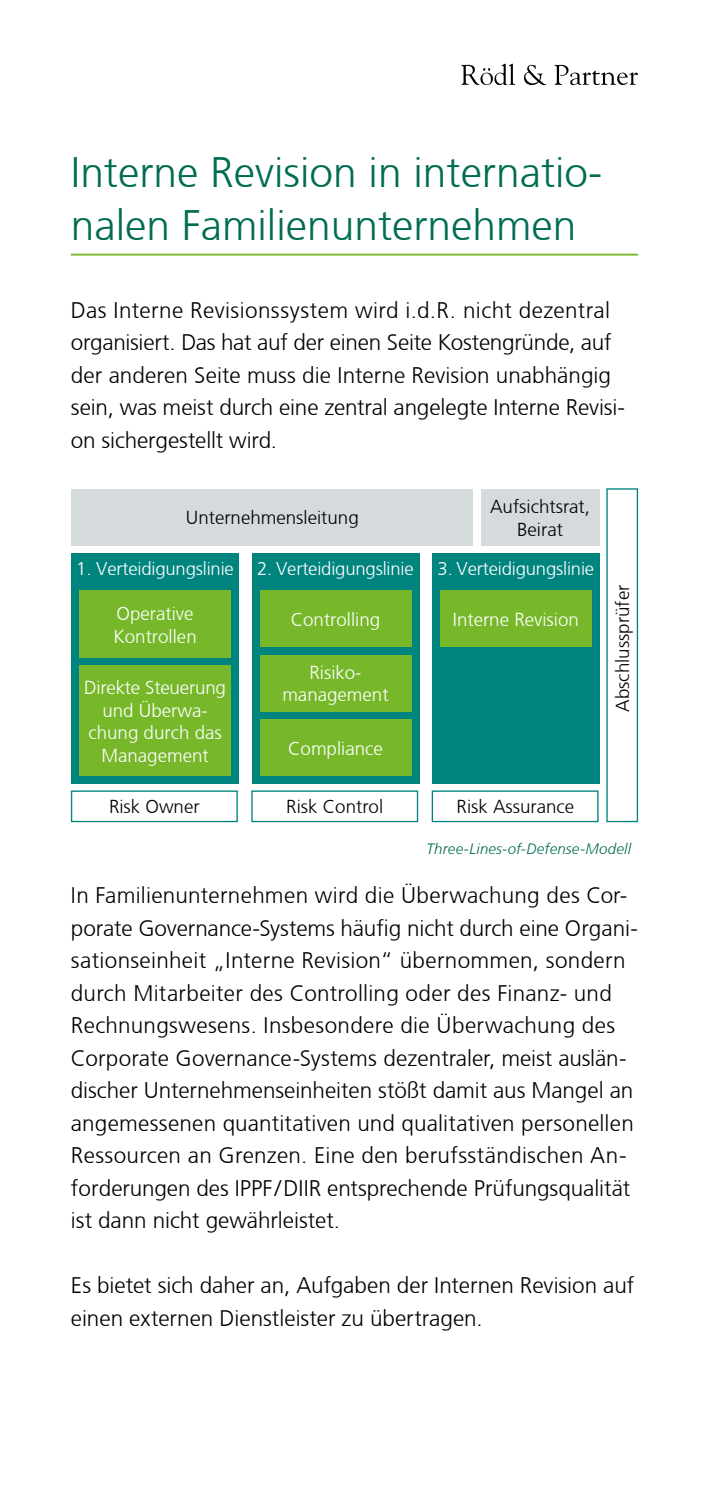
<style>
.page{position:relative;width:709px;height:1489px;background:#fff}
.page>*{position:absolute;margin:0;border:0;box-sizing:border-box;transform-origin:0 0}
.Headline{font:300 42.5px/52.5px "Frutiger CE";color:#006c52}
.Fließtext{font:300 22.5px/32.5px "Frutiger CE";letter-spacing:.005em;color:#000}
.t1{font:300 18.75px/22.5px "Frutiger CE";color:#fff;text-align:center}
.t2{font:300 18.75px/22.5px "Frutiger CE";color:#000;text-align:center}
.t3{font:300 18.5px "Frutiger CE";letter-spacing:-.01em;color:#fff}
.Fließtext-2{font:italic 300 15px "Frutiger CE";letter-spacing:.01em;color:#006c52}
</style>
<div class="page">
<hr style="left:71px;top:254px;width:567px;height:1px;background:#76b82a">
<div style="left:432px;top:553px;width:167px;height:230px;background:#00847e"></div>
<div style="left:252px;top:553px;width:167px;height:230px;background:#00847e"></div>
<div style="left:72px;top:489px;width:401px;height:57px;background:#d5dadd"></div>
<div style="left:480px;top:489px;width:119px;height:57px;background:#d5dadd"></div>
<div style="left:606px;top:488px;width:32px;height:334px;border:1px solid #00847e"></div>
<div style="left:72px;top:553px;width:167px;height:230px;background:#00847e"></div>
<div style="left:79px;top:590px;width:152px;height:68px;background:#76b82a"></div>
<div style="left:259px;top:590px;width:152px;height:57px;background:#76b82a"></div>
<div style="left:440px;top:590px;width:152px;height:57px;background:#76b82a"></div>
<div style="left:79px;top:665px;width:152px;height:111px;background:#76b82a"></div>
<div style="left:259px;top:654px;width:152px;height:57px;background:#76b82a"></div>
<div style="left:259px;top:719px;width:152px;height:57px;background:#76b82a"></div>
<div style="left:71px;top:790px;width:167px;height:32px;border:1px solid #00847e"></div>
<div style="left:251px;top:790px;width:167px;height:32px;border:1px solid #00847e"></div>
<div style="left:431px;top:790px;width:167px;height:32px;border:1px solid #00847e"></div>
<svg style="left:461px;top:64px;width:54px;height:21px"></svg>
<svg style="left:524px;top:65px;width:22px;height:20px"></svg>
<svg style="left:554px;top:65px;width:84px;height:20px"></svg>
<p class="Headline" style="left:71px;top:145px;width:533px">Interne Revision in internatio&shy;nalen Familienunternehmen</p>
<p class="Fließtext" style="left:71px;top:293px;width:555px">Das Interne Revisionssystem wird i.d.R. nicht dezentral organisiert. Das hat auf der einen Seite Kostengründe, auf der anderen Seite muss die Interne Revision unabhängig sein, was meist durch eine zentral angelegte Interne Revisi&shy;on sichergestellt wird.</p>
<p class="t2" style="left:186px;top:506px;width:174px">Unternehmensleitung</p>
<p class="t2" style="left:490px;top:495px;width:101px">Aufsichtsrat,<br>Beirat</p>
<p class="t3" style="left:76px;top:557px;width:159px">1. Verteidigungslinie</p>
<p class="t3" style="left:257px;top:557px;width:158px">2. Verteidigungslinie</p>
<p class="t3" style="left:437px;top:557px;width:158px">3. Verteidigungslinie</p>
<p class="t1" style="left:113px;top:602px;width:85px;text-align:left">Operative<br>Kontrollen</p>
<p class="t1" style="left:291px;top:608px;width:91px">Controlling</p>
<p class="t1" style="left:453px;top:608px;width:128px">Interne Revision</p>
<p class="t1" style="left:282px;top:661px;width:108px">Risiko&shy;management</p>
<p class="t1" style="left:288px;top:736px;width:96px">Compliance</p>
<p class="t1" style="left:84px;top:676px;width:143px">Direkte Steuerung und Überwa&shy;chung durch das<br>Management</p>
<p class="t2" style="left:109px;top:795px;width:92px">Risk Owner</p>
<p class="t2" style="left:286px;top:795px;width:98px">Risk Control</p>
<p class="t2" style="left:456px;top:795px;width:119px">Risk Assurance</p>
<p class="t2" style="left:611px;top:712px;width:129px;rotate:-90deg">Abschlussprüfer</p>
<p class="Fließtext-2" style="left:426px;top:839px;width:206px">Three-Lines-of-Defense-Modell</p>
<p class="Fließtext" style="left:71px;top:878px;width:568px">In Familienunternehmen wird die Überwachung des Cor&shy;porate Governance-Systems häufig nicht durch eine Organi&shy;sationseinheit „Interne Revision“ übernommen, sondern durch Mitarbeiter des Controlling oder des Finanz- und Rechnungswesens. Insbesondere die Überwachung des Corporate Governance-Systems dezentraler, meist auslän&shy;discher Unternehmenseinheiten stößt damit aus Mangel an angemessenen quantitativen und qualitativen personellen Ressourcen an Grenzen. Eine den berufsständischen An&shy;forderungen des IPPF/DIIR entsprechende Prüfungsqualität ist dann nicht gewährleistet.</p>
<p class="Fließtext" style="left:71px;top:1268px;width:565px">Es bietet sich daher an, Aufgaben der Internen Revision auf einen externen Dienstleister zu übertragen.</p>
</div>
